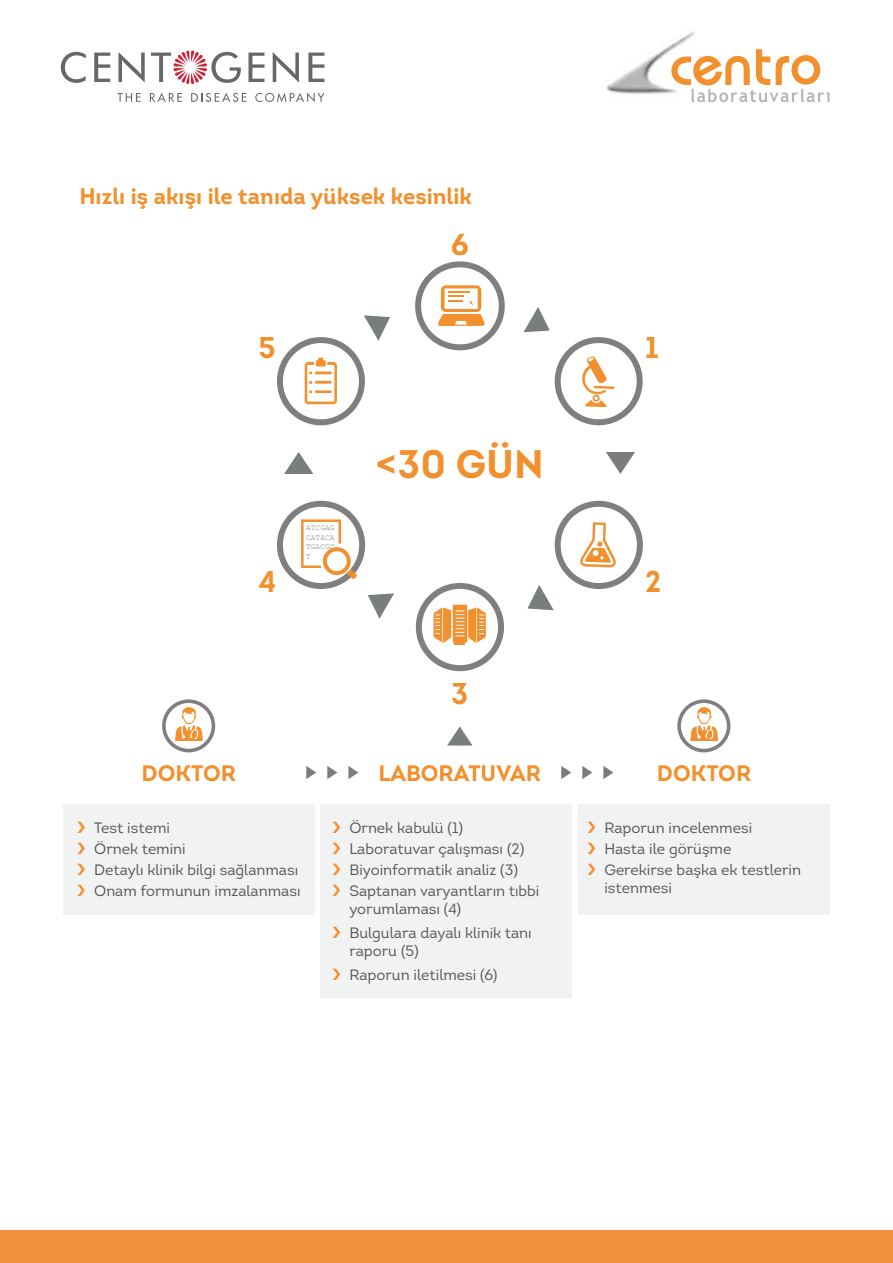
<style>
.page{position:relative;width:893px;height:1263px;background:#fff}
.page>*{position:absolute;margin:0;border:0;box-sizing:border-box;transform-origin:0 0}
.t1{font:700 39.9px "Intro";color:#f2902d}
.t2{font:700 30px "Intro";color:#f2902d}
.t3{font:700 22.5px "Intro";color:#f2902d}
.t4{font:700 22.35px "Intro";color:#f2902d}
.t5{font:15px/21px "Intro";color:#565656}
.t6{font:7.95px/9.6px "Courier New";letter-spacing:.005em;color:#7f7f7f;text-align:justify}
</style>
<div class="page">
<div style="left:63px;top:804px;width:252px;height:111px;background:#f1f3f3"></div>
<div style="left:321px;top:804px;width:251px;height:194px;background:#f1f3f3"></div>
<div style="left:578px;top:804px;width:252px;height:111px;background:#f1f3f3"></div>
<svg style="left:327px;top:766px;width:10px;height:13px"></svg>
<svg style="left:306px;top:766px;width:10px;height:13px"></svg>
<svg style="left:348px;top:766px;width:10px;height:13px"></svg>
<svg style="left:582px;top:766px;width:10px;height:13px"></svg>
<svg style="left:561px;top:766px;width:10px;height:13px"></svg>
<svg style="left:603px;top:766px;width:10px;height:13px"></svg>
<svg style="left:164px;top:701px;width:49px;height:50px"></svg>
<div style="left:162px;top:699px;width:53px;height:53px;border:4px solid #7f7f7f;border-radius:50%"></div>
<svg style="left:175px;top:707px;width:28px;height:34px"></svg>
<svg style="left:679px;top:701px;width:50px;height:50px"></svg>
<div style="left:677px;top:699px;width:53px;height:53px;border:4px solid #7f7f7f;border-radius:50%"></div>
<svg style="left:690px;top:707px;width:28px;height:34px"></svg>
<div style="left:416px;top:583px;width:88px;height:88px;border:6px solid #7f7f7f;border-radius:50%"></div>
<hr style="left:455px;top:640px;width:10px;height:4px;background:#f2902d">
<svg style="left:433px;top:605px;width:53px;height:38px;background:#f5af67"></svg>
<div style="left:555px;top:501px;width:88px;height:88px;border:6px solid #7f7f7f;border-radius:50%"></div>
<svg style="left:580px;top:522px;width:36px;height:45px"></svg>
<svg style="left:280px;top:504px;width:82px;height:82px"></svg>
<div style="left:277px;top:501px;width:88px;height:88px;border:6px solid #7f7f7f;border-radius:50%"></div>
<svg style="left:301px;top:519px;width:56px;height:60px"></svg>
<div style="left:555px;top:337px;width:88px;height:88px;border:6px solid #7f7f7f;border-radius:50%"></div>
<svg style="left:582px;top:356px;width:33px;height:51px"></svg>
<div style="left:277px;top:337px;width:88px;height:88px;border:6px solid #7f7f7f;border-radius:50%"></div>
<svg style="left:305px;top:358px;width:32px;height:46px"></svg>
<svg style="left:523px;top:307px;width:27px;height:25px"></svg>
<svg style="left:368px;top:593px;width:26px;height:26px"></svg>
<svg style="left:364px;top:315px;width:26px;height:26px"></svg>
<svg style="left:527px;top:585px;width:27px;height:25px"></svg>
<svg style="left:606px;top:452px;width:29px;height:22px"></svg>
<svg style="left:284px;top:452px;width:29px;height:22px"></svg>
<div style="left:415px;top:261px;width:90px;height:89px;border:6px solid #7f7f7f;border-radius:50%"></div>
<svg style="left:438px;top:285px;width:47px;height:41px"></svg>
<svg style="left:447px;top:726px;width:25px;height:19px"></svg>
<svg style="left:61px;top:52px;width:25px;height:31px"></svg>
<svg style="left:94px;top:53px;width:16px;height:29px"></svg>
<svg style="left:118px;top:52px;width:27px;height:31px"></svg>
<svg style="left:248px;top:53px;width:16px;height:29px"></svg>
<svg style="left:273px;top:52px;width:26px;height:31px"></svg>
<svg style="left:308px;top:53px;width:16px;height:29px"></svg>
<svg style="left:117px;top:93px;width:24px;height:9px"></svg>
<svg style="left:150px;top:93px;width:32px;height:9px"></svg>
<svg style="left:191px;top:93px;width:56px;height:9px"></svg>
<svg style="left:255px;top:93px;width:69px;height:9px"></svg>
<svg style="left:151px;top:50px;width:90px;height:34px"></svg>
<svg style="left:692px;top:49px;width:137px;height:53px"></svg>
<img style="left:606px;top:31px;width:92px;height:70px">
<div style="left:0;top:1230px;width:893px;height:33px;background:#f28f3b"></div>
<h3 class="t3" style="left:79px;top:182px;width:394px">Hızlı iş akışı ile tanıda yüksek kesinlik</h3>
<h2 class="t2" style="left:258px;top:328px;width:19px">5</h2>
<h2 class="t2" style="left:258px;top:562px;width:19px">4</h2>
<p class="t6" style="left:306px;top:523px;width:30px">ATCGAG CATACA TGACGC T</p>
<h2 class="t2" style="left:451px;top:225px;width:20px">6</h2>
<h1 class="t1" style="left:376px;top:438px;width:170px">&lt;30 GÜN</h1>
<h2 class="t2" style="left:451px;top:674px;width:19px">3</h2>
<h2 class="t2" style="left:645px;top:328px;width:15px">1</h2>
<h2 class="t2" style="left:645px;top:562px;width:18px">2</h2>
<h3 class="t4" style="left:142px;top:758px;width:96px">DOKTOR</h3>
<h3 class="t4" style="left:657px;top:758px;width:96px">DOKTOR</h3>
<h3 class="t4" style="left:378px;top:758px;width:164px">LABORATUVAR</h3>
<p class="t5" style="left:94px;top:818px;width:208px">Test istemi<br>Örnek temini<br>Detaylı klinik bilgi sağlanması<br>Onam formunun imzalanması</p>
<p class="t5" style="left:349px;top:818px;width:192px">Örnek kabulü (1)<br>Laboratuvar çalışması (2)<br>Biyoinformatik analiz (3)<br>Saptanan varyantların tıbbi</p>
<p class="t5" style="left:349px;top:897px;width:184px;line-height:24px">yorumlaması (4)<br>Bulgulara dayalı klinik tanı</p>
<p class="t5" style="left:349px;top:939px;width:150px;line-height:24px">raporu (5)<br>Raporun iletilmesi (6)</p>
<p class="t5" style="left:604px;top:818px;width:198px">Raporun incelenmesi<br>Hasta ile görüşme<br>Gerekirse başka ek testlerin</p>
<p class="t5" style="left:604px;top:878px;width:69px">istenmesi</p>
</div>
